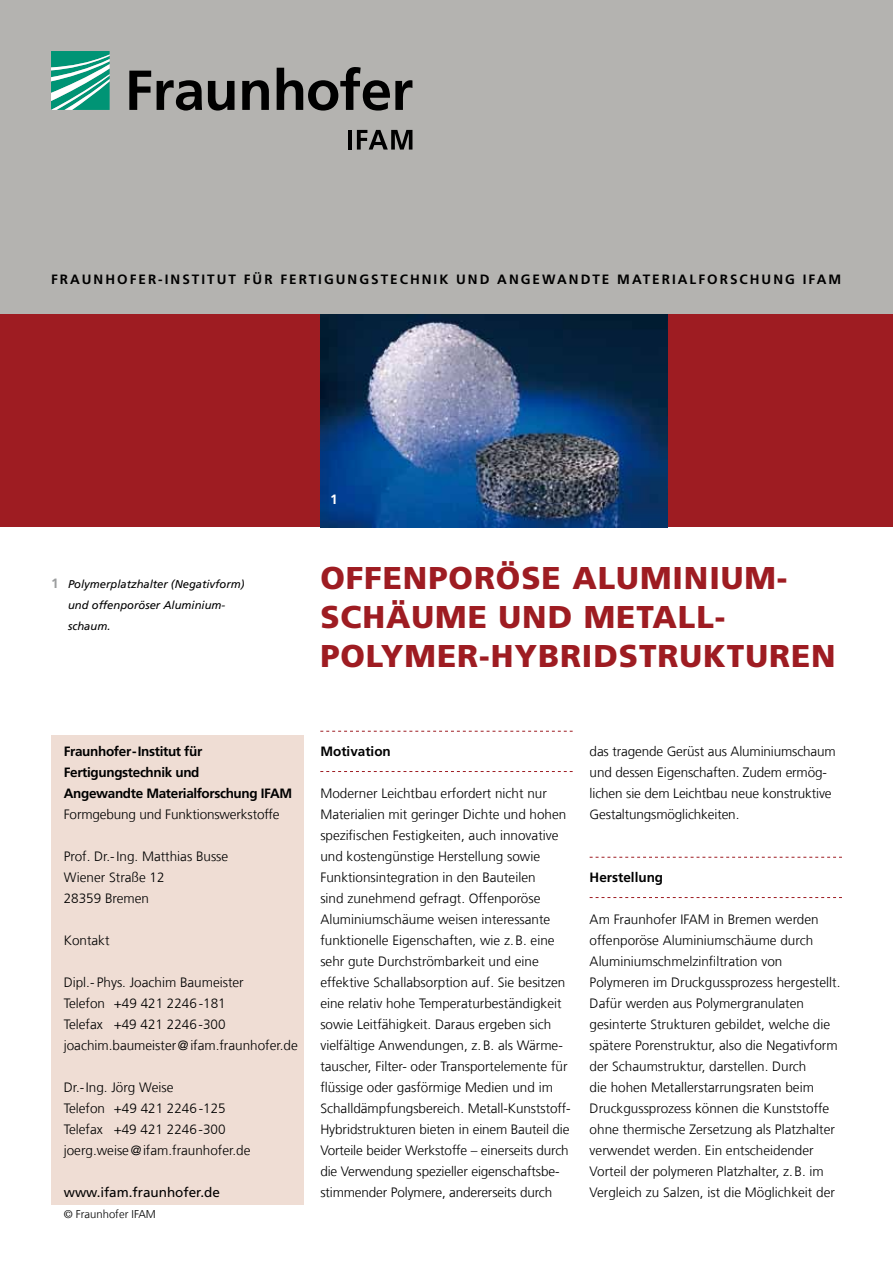
<style>
.page{position:relative;width:893px;height:1263px;background:#fff}
.page>*{position:absolute;margin:0;border:0;box-sizing:border-box;transform-origin:0 0}
.t1{font:900 31.5px/39px "Frutiger LT Com";letter-spacing:.03em;color:#9e1c22}
.t2{font:300 13.5px/21px "Frutiger LT Com";color:#000}
.t3{font:700 13.5px "Frutiger LT Com";letter-spacing:.15em;color:#000}
.t4{font:700 13.5px/21px "Frutiger LT Com";letter-spacing:-.025em;color:#000}
.t5{font:13.5px "Frutiger LT Com";color:#000}
.t6{font:700 13.5px "Frutiger LT Com";color:#000}
.t7{font:700 13.5px "Frutiger LT Com";color:#fff}
.t8{font:italic 11.25px/21px "Frutiger LT Com";color:#000}
.t9{font:300 11.25px "Frutiger LT Com";color:#000}
.s1{font-weight:700;font-style:normal;font-size:13.5px;color:#9c9e9f}
</style>
<div class="page">
<div style="left:0;top:0;width:893px;height:315px;background:#b4b3b0"></div>
<div style="left:0;top:315px;width:893px;height:212px;background:#9e1c22"></div>
<svg style="left:51px;top:51px;width:59px;height:59px;background:#4bb19c"></svg>
<svg style="left:129px;top:67px;width:283px;height:44px"></svg>
<hr style="left:348px;top:130px;width:4px;height:20px;background:#000">
<svg style="left:357px;top:130px;width:55px;height:20px"></svg>
<div style="left:51px;top:735px;width:252px;height:470px;background:#efddd4"></div>
<svg style="left:320px;top:731px;width:253px;height:1px"></svg>
<svg style="left:320px;top:771px;width:253px;height:1px"></svg>
<svg style="left:590px;top:857px;width:252px;height:1px"></svg>
<svg style="left:590px;top:897px;width:252px;height:1px"></svg>
<img style="left:320px;top:315px;width:347px;height:212px">
<p class="t3" style="left:51px;top:271px;width:792px">FRAUNHOFER-INSTITUT FÜR FERTIgUNG STECHNIK UND ANG EWANDTE MATERIALFORSCHUNG IFAM</p>
<p class="t8" style="left:68px;top:574px;width:178px;text-indent:-17px"><span class="s1">1</span> Polymerplatzhalter (Negativform) und offenporöser Aluminium&shy;schaum.</p>
<p class="t7" style="left:330px;top:492px;width:9px">1</p>
<h1 class="t1" style="left:320px;top:558px;width:517px">OFFENPORÖSE ALUMINIUM-<br>SCHÄUME UND METALL-<br>POLYMER-HYBRIDSTRUKTUREN</h1>
<p class="t4" style="left:64px;top:741px;width:230px">Fraunhofer-Institut für<br>Fertigungstechnik und<br>Angewandte Materialforschung IFAM</p>
<p class="t2" style="left:64px;top:804px;width:217px">Formgebung und Funktionswerkstoffe</p>
<p class="t2" style="left:64px;top:846px;width:166px">Prof. Dr.-Ing. Matthias Busse<br>Wiener Straße 12<br>28359 Bremen</p>
<p class="t2" style="left:64px;top:930px;width:47px">Kontakt</p>
<p class="t2" style="left:64px;top:972px;width:235px">Dipl.- Phys. Joachim Baumeister<br>Telefon +49 421 2246-181<br>Telefax +49 421 2246-300 joachim.baumeister@ifam.fraunhofer.de</p>
<p class="t2" style="left:64px;top:1077px;width:188px">Dr.-Ing. Jörg Weise<br>Telefon +49 421 2246-125<br>Telefax +49 421 2246-300 joerg.weise@ifam.fraunhofer.de</p>
<p class="t5" style="left:64px;top:1185px;width:158px">www.ifam.fraunhofer.de</p>
<p class="t9" style="left:64px;top:1208px;width:94px">© Fraunhofer IFAM</p>
<p class="t6" style="left:320px;top:744px;width:72px">Motivation</p>
<p class="t2" style="left:320px;top:783px;width:252px">Moderner Leichtbau erfordert nicht nur Materialien mit geringer Dichte und hohen spezifischen Festigkeiten, auch innovative und kostengünstige Herstellung sowie Funktionsintegration in den Bauteilen<br>sind zunehmend gefragt. Offenporöse Aluminiumschäume weisen interessante funktionelle Eigenschaften, wie z.B. eine sehr gute Durchströmbarkeit und eine effektive Schallabsorption auf. Sie besitzen eine relativ hohe Temperaturbeständigkeit sowie Leitfähigkeit. Daraus ergeben sich vielfältige Anwendungen, z.B. als Wärme&shy;tauscher, Filter- oder Transportelemente für flüssige oder gasförmige Medien und im Schalldämpfungsbereich. Metall-Kunststoff-Hybridstrukturen bieten in einem Bauteil die Vorteile beider Werkstoffe – einerseits durch die Verwendung spezieller eigenschaftsbe&shy;stimmender Polymere, andererseits durch</p>
<p class="t2" style="left:590px;top:741px;width:248px">das tragende Gerüst aus Aluminiumschaum und dessen Eigenschaften. Zudem ermög&shy;lichen sie dem Leichtbau neue konstruktive Gestaltungsmöglichkeiten.</p>
<p class="t6" style="left:590px;top:870px;width:75px">Herstellung</p>
<p class="t2" style="left:590px;top:909px;width:252px">Am Fraunhofer IFAM in Bremen werden offenporöse Aluminiumschäume durch Aluminiumschmelzinfiltration von Polymeren im Druckgussprozess hergestellt.<br>Dafür werden aus Polymergranulaten gesinterte Strukturen gebildet, welche die spätere Porenstruktur, also die Negativform der Schaumstruktur, darstellen. Durch<br>die hohen Metallerstarrungsraten beim Druckgussprozess können die Kunststoffe ohne thermische Zersetzung als Platzhalter verwendet werden. Ein entscheidender Vorteil der polymeren Platzhalter, z.B. im Vergleich zu Salzen, ist die Möglichkeit der</p>
</div>
